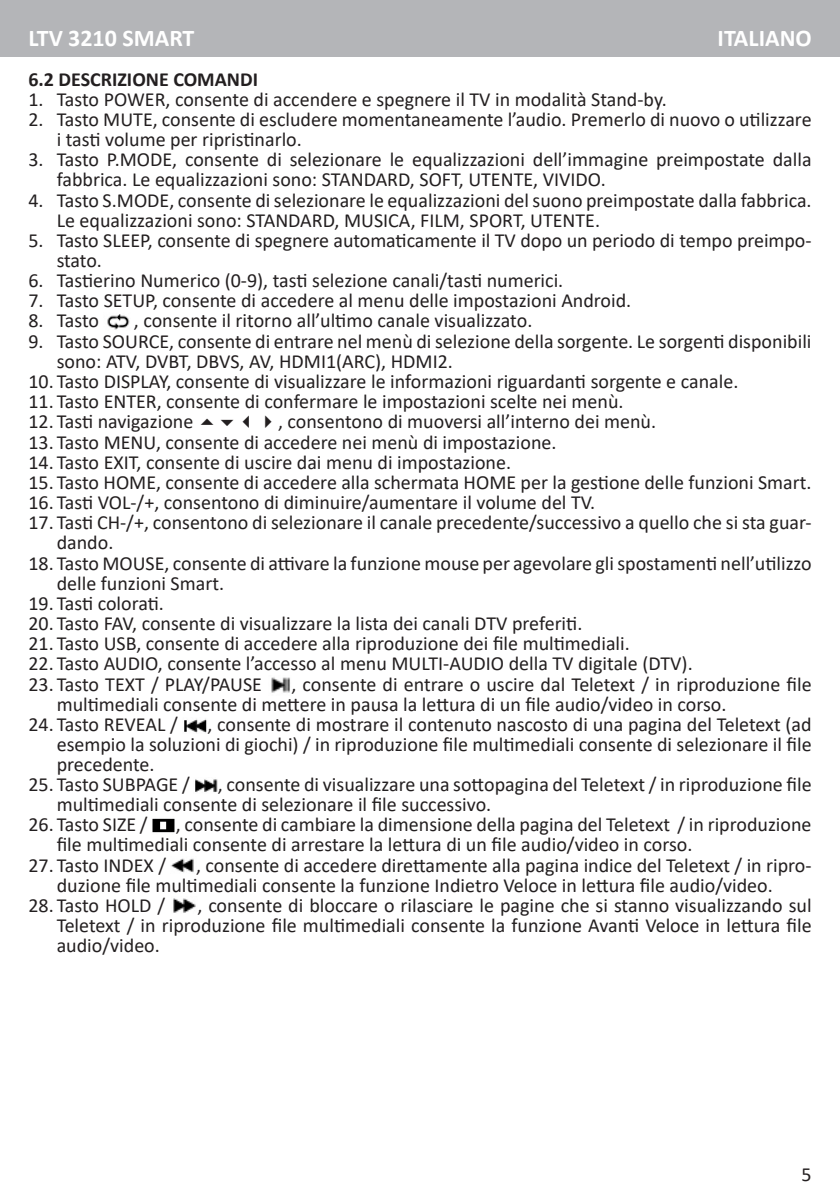
<style>
.page{position:relative;width:840px;height:1191px;background:#fff}
.page>*{position:absolute;margin:0;border:0;box-sizing:border-box;transform-origin:0 0}
.Titolo_lingua{font:700 24px "Calibri";color:#fff}
.Testo_rientrato{font:20px/20px "Calibri";color:#231f20}
.Sottotitolo{font:700 20px "Calibri";color:#231f20}
</style>
<div class="page">
<div style="left:0;top:0;width:839px;height:57px;background:#b4b5b8"></div>
<img style="left:107px;top:314px;width:23px;height:16px">
<img style="left:271px;top:677px;width:19px;height:16px">
<img style="left:184px;top:719px;width:23px;height:14px">
<img style="left:195px;top:779px;width:23px;height:13px">
<img style="left:152px;top:818px;width:23px;height:15px">
<img style="left:171px;top:858px;width:23px;height:15px">
<img style="left:173px;top:898px;width:23px;height:15px">
<p class="Titolo_lingua" style="left:28px;top:21px;width:167px">LTV 3210 SMART</p>
<p class="Sottotitolo" style="left:28px;top:65px;width:231px">6.2 DESCRIZIONE COMANDI</p>
<p class="Testo_rientrato" style="left:28px;top:89px;width:639px">1. Tasto POWER, consente di accendere e spegnere il TV in modalità Stand-by.</p>
<p class="Testo_rientrato" style="left:57px;top:109px;width:756px;text-indent:-28px">2. Tasto MUTE, consente di escludere momentaneamente l’audio. Premerlo di nuovo o utilizzare i tasti volume per ripristinarlo.</p>
<p class="Testo_rientrato" style="left:57px;top:149px;width:756px;text-indent:-28px">3. Tasto P.MODE, consente di selezionare le equalizzazioni dell’immagine preimpostate dalla fabbrica. Le equalizzazioni sono: STANDARD, SOFT, UTENTE, VIVIDO.</p>
<p class="Testo_rientrato" style="left:57px;top:189px;width:756px;text-indent:-28px">4. Tasto S.MODE, consente di selezionare le equalizzazioni del suono preimpostate dalla fabbrica.<br>Le equalizzazioni sono: STANDARD, MUSICA, FILM, SPORT, UTENTE.</p>
<p class="Testo_rientrato" style="left:57px;top:230px;width:756px;text-indent:-28px">5. Tasto SLEEP, consente di spegnere automaticamente il TV dopo un periodo di tempo preimpo&shy;stato.</p>
<p class="Testo_rientrato" style="left:28px;top:270px;width:536px">6. Tastierino Numerico (0-9), tasti selezione canali/tasti numerici.</p>
<p class="Testo_rientrato" style="left:28px;top:290px;width:604px">7. Tasto SETUP, consente di accedere al menu delle impostazioni Android.</p>
<p class="Testo_rientrato" style="left:28px;top:310px;width:72px">8. Tasto</p>
<p class="Testo_rientrato" style="left:134px;top:310px;width:400px">, consente il ritorno all’ultimo canale visualizzato.</p>
<p class="Testo_rientrato" style="left:57px;top:330px;width:756px;text-indent:-28px">9. Tasto SOURCE, consente di entrare nel menù di selezione della sorgente. Le sorgenti disponibili sono: ATV, DVBT, DBVS, AV, HDMI1(ARC), HDMI2.</p>
<p class="Testo_rientrato" style="left:28px;top:371px;width:711px">10. Tasto DISPLAY, consente di visualizzare le informazioni riguardanti sorgente e canale.</p>
<p class="Testo_rientrato" style="left:28px;top:391px;width:596px">11. Tasto ENTER, consente di confermare le impostazioni scelte nei menù.</p>
<p class="Testo_rientrato" style="left:28px;top:411px;width:166px">12. Tasti navigazione</p>
<p class="Testo_rientrato" style="left:238px;top:411px;width:419px">✓✔, consentono di muoversi all’interno dei menù.</p>
<p class="Testo_rientrato" style="left:28px;top:431px;width:529px">13. Tasto MENU, consente di accedere nei menù di impostazione.</p>
<p class="Testo_rientrato" style="left:28px;top:451px;width:484px">14. Tasto EXIT, consente di uscire dai menu di impostazione.</p>
<p class="Testo_rientrato" style="left:28px;top:472px;width:784px">15. Tasto HOME, consente di accedere alla schermata HOME per la gestione delle funzioni Smart.</p>
<p class="Testo_rientrato" style="left:28px;top:492px;width:568px">16. Tasti VOL-/+, consentono di diminuire/aumentare il volume del TV.</p>
<p class="Testo_rientrato" style="left:57px;top:512px;width:756px;text-indent:-28px">17. Tasti CH-/+, consentono di selezionare il canale precedente/successivo a quello che si sta guar&shy;dando.</p>
<p class="Testo_rientrato" style="left:57px;top:552px;width:756px;text-indent:-28px">18. Tasto MOUSE, consente di attivare la funzione mouse per agevolare gli spostamenti nell’utilizzo delle funzioni Smart.</p>
<p class="Testo_rientrato" style="left:28px;top:592px;width:137px">19. Tasti colorati.</p>
<p class="Testo_rientrato" style="left:28px;top:613px;width:555px">20. Tasto FAV, consente di visualizzare la lista dei canali DTV preferiti.</p>
<p class="Testo_rientrato" style="left:28px;top:633px;width:602px">21. Tasto USB, consente di accedere alla riproduzione dei file multimediali.</p>
<p class="Testo_rientrato" style="left:28px;top:653px;width:665px">22. Tasto AUDIO, consente l’accesso al menu MULTI-AUDIO della TV digitale (DTV).</p>
<p class="Testo_rientrato" style="left:28px;top:673px;width:235px">23. Tasto TEXT / PLAY/PAUSE</p>
<p class="Titolo_lingua" style="left:717px;top:21px;width:96px">ITALIANO</p>
<p class="Testo_rientrato" style="left:57px;top:673px;width:756px;text-indent:234px">, consente di entrare o uscire dal Teletext / in riproduzione file multimediali consente di mettere in pausa la lettura di un file audio/video in corso.</p>
<p class="Testo_rientrato" style="left:28px;top:713px;width:151px">24. Tasto REVEAL /</p>
<p class="Testo_rientrato" style="left:57px;top:713px;width:756px;text-align:justify;text-indent:151px">, consente di mostrare il contenuto nascosto di una pagina del Teletext (ad esempio la soluzioni di giochi) / in riproduzione file multimediali consente di selezionare il file precedente.</p>
<p class="Testo_rientrato" style="left:28px;top:774px;width:163px">25. Tasto SUBPAGE /</p>
<p class="Testo_rientrato" style="left:57px;top:774px;width:756px;text-indent:161px">, consente di visualizzare una sottopagina del Teletext / in riproduzione file multimediali consente di selezionare il file successivo.</p>
<p class="Testo_rientrato" style="left:28px;top:814px;width:121px">26. Tasto SIZE /</p>
<p class="Testo_rientrato" style="left:57px;top:814px;width:756px;text-indent:119px">, consente di cambiare la dimensione della pagina del Teletext / in riproduzione file multimediali consente di arrestare la lettura di un file audio/video in corso.</p>
<p class="Testo_rientrato" style="left:28px;top:854px;width:139px">27. Tasto INDEX /</p>
<p class="Testo_rientrato" style="left:57px;top:854px;width:756px;text-indent:139px">, consente di accedere direttamente alla pagina indice del Teletext / in ripro&shy;duzione file multimediali consente la funzione Indietro Veloce in lettura file audio/video.</p>
<p class="Testo_rientrato" style="left:28px;top:894px;width:138px">28. Tasto HOLD /</p>
<p class="Testo_rientrato" style="left:57px;top:894px;width:756px;text-align:justify;text-indent:141px">, consente di bloccare o rilasciare le pagine che si stanno visualizzando sul Teletext / in riproduzione file multimediali consente la funzione Avanti Veloce in lettura file audio/video.</p>
<p class="Testo_rientrato" style="left:801px;top:1163px;width:12px">5</p>
</div>
